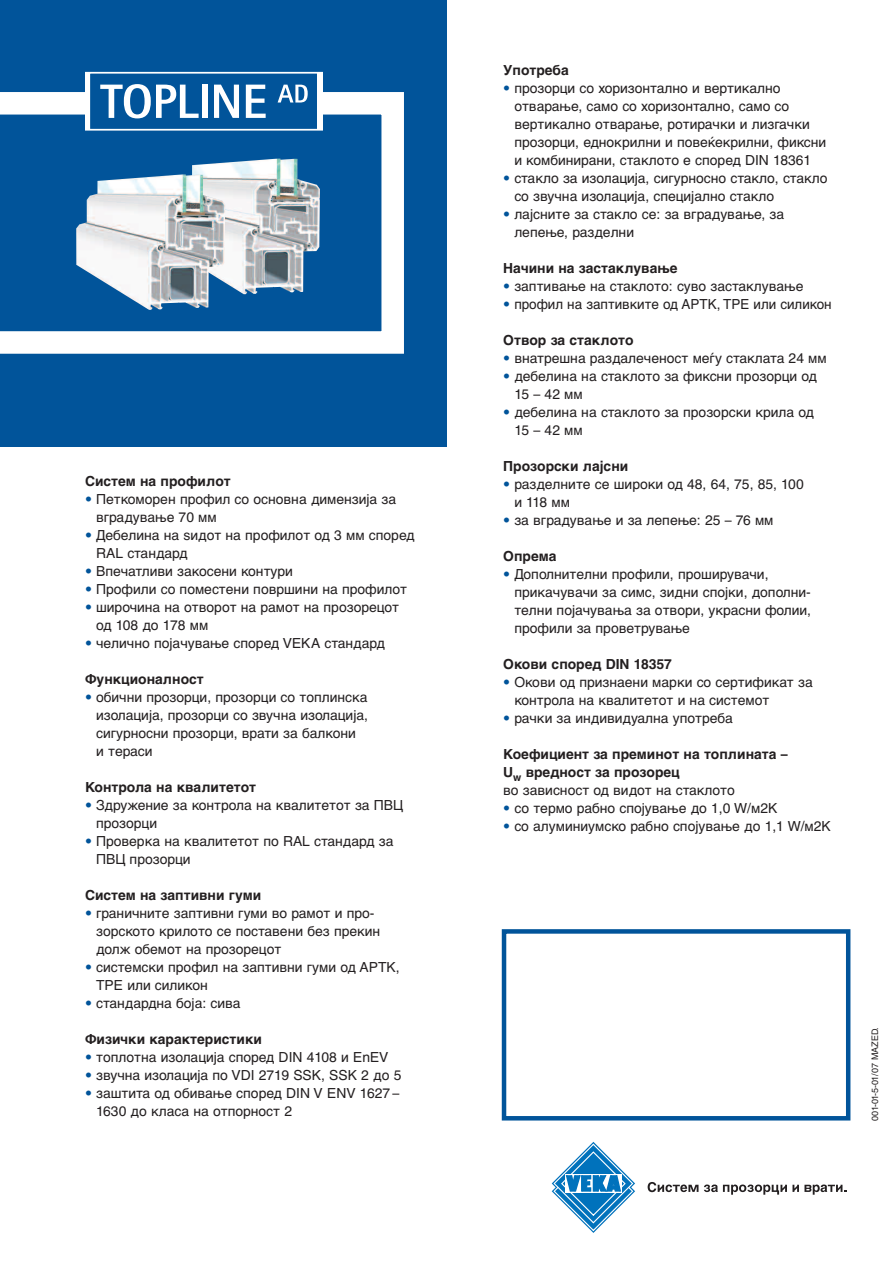
<style>
.page{position:relative;width:893px;height:1263px;background:#fff}
.page>*{position:absolute;margin:0;border:0;box-sizing:border-box;transform-origin:0 0}
.t1{font:13.8px/18px "Helvetica Cyr Upright";color:#231f20}
.t2{font:700 13.8px/18px "Helvetica Cyr";color:#231f20}
.t3{font:9px "Helvetica Cyr Upright";color:#231f20}
.s1{color:#01549a}
</style>
<div class="page">
<div style="left:0;top:0;width:446px;height:446px;background:#01549a"></div>
<svg style="left:552px;top:1142px;width:294px;height:91px"></svg>
<div style="left:502px;top:929px;width:348px;height:191px;border:4px solid #01549a"></div>
<svg style="left:0;top:92px;width:404px;height:262px"></svg>
<div style="left:87px;top:73px;width:233px;height:57px;background:#01549a"></div>
<div style="left:85px;top:71px;width:237px;height:60px;border:3px solid #fff"></div>
<svg style="left:100px;top:84px;width:99px;height:34px"></svg>
<div style="left:202px;top:85px;width:5px;height:33px;background:#fff"></div>
<svg style="left:214px;top:85px;width:25px;height:33px"></svg>
<svg style="left:246px;top:85px;width:20px;height:33px"></svg>
<svg style="left:278px;top:85px;width:30px;height:18px"></svg>
<img style="left:171px;top:159px;width:149px;height:135px">
<img style="left:76px;top:174px;width:149px;height:136px">
<p class="t2" style="left:85px;top:474px;width:147px">Систем на профилот</p>
<p class="t1" style="left:96px;top:492px;width:302px;text-indent:-11px"><span class="s1">•</span> Петкоморен профил со основна димензија за вградување 70 мм</p>
<p class="t1" style="left:96px;top:528px;width:320px;text-indent:-11px"><span class="s1">•</span> Дебелина на ѕидот на профилот од 3 мм според<br>RAL стандард</p>
<p class="t1" style="left:85px;top:564px;width:209px"><span class="s1">•</span> Впечатливи закосени контури</p>
<p class="t1" style="left:85px;top:582px;width:323px"><span class="s1">•</span> Профили со поместени површини на профилот</p>
<p class="t1" style="left:96px;top:600px;width:305px;text-indent:-11px"><span class="s1">•</span> широчина на отворот на рамот на прозорецот од 108 до 178 мм</p>
<p class="t1" style="left:85px;top:636px;width:301px"><span class="s1">•</span> челично појачување според VEKA стандард</p>
<p class="t2" style="left:85px;top:672px;width:120px">Функционалност</p>
<p class="t1" style="left:96px;top:690px;width:273px;text-indent:-11px"><span class="s1">•</span> oбични прозорци, прозорци со топлинска изолација, прозорци со звучна изолација, сигурносни прозорци, врати за балкони<br>и тераси</p>
<p class="t2" style="left:85px;top:780px;width:173px">Контрола на квалитетот</p>
<p class="t1" style="left:96px;top:798px;width:309px;text-indent:-11px"><span class="s1">•</span> Здружение за контрола на квалитетот за ПВЦ прозорци</p>
<p class="t1" style="left:96px;top:834px;width:299px;text-indent:-11px"><span class="s1">•</span> Проверка на квалитетот по RAL стандард за<br>ПВЦ прозорци</p>
<p class="t2" style="left:85px;top:888px;width:178px">Систем на заптивни гуми</p>
<p class="t1" style="left:96px;top:906px;width:286px;text-indent:-11px"><span class="s1">•</span> граничните заптивни гуми во рамот и про&shy;зорското крилото се поставени без прекин долж обемот на прозорецот</p>
<p class="t1" style="left:96px;top:960px;width:305px;text-indent:-11px"><span class="s1">•</span> системски профил на заптивни гуми од APTK,<br>TPE или силикон</p>
<p class="t1" style="left:85px;top:996px;width:157px"><span class="s1">•</span> стандардна боја: сива</p>
<p class="t2" style="left:85px;top:1032px;width:178px">Физички карактеристики</p>
<p class="t1" style="left:85px;top:1050px;width:305px"><span class="s1">•</span> топлотна изолација според DIN 4108 и EnEV</p>
<p class="t1" style="left:85px;top:1068px;width:318px"><span class="s1">•</span> звучна изолација по VDI 2719 SSK, SSK 2 до 5</p>
<p class="t1" style="left:96px;top:1086px;width:305px;text-indent:-11px"><span class="s1">•</span> заштита од обивање според DIN V ENV 1627 –<br>1630 до класа на отпорност 2</p>
<p class="t2" style="left:503px;top:63px;width:67px">Употреба</p>
<p class="t1" style="left:514px;top:81px;width:313px;text-indent:-11px"><span class="s1">•</span> прозорци со хоризонтално и вертикално отварање, само со хоризонтално, само со вертикално отварање, ротирачки и лизгачки прозорци, еднокрилни и повеќекрилни, фиксни и комбинирани, стаклото е според DIN 18361</p>
<p class="t1" style="left:514px;top:171px;width:315px;text-indent:-11px"><span class="s1">•</span> стакло за изолација, сигурносно стакло, стакло со звучна изолација, специјално стакло</p>
<p class="t1" style="left:514px;top:207px;width:271px;text-indent:-11px"><span class="s1">•</span> лајсните за стакло се: за вградување, за лепење, разделни</p>
<p class="t2" style="left:503px;top:261px;width:176px">Начини на застаклување</p>
<p class="t1" style="left:503px;top:279px;width:302px"><span class="s1">•</span> заптивање на стаклото: суво застаклување</p>
<p class="t1" style="left:503px;top:297px;width:330px"><span class="s1">•</span> профил на заптивките од APTK, TPE или силикон</p>
<p class="t2" style="left:503px;top:333px;width:132px">Отвор за стаклото</p>
<p class="t1" style="left:503px;top:351px;width:325px"><span class="s1">•</span> внатрешна раздалеченост меѓу стаклата 24 мм</p>
<p class="t1" style="left:514px;top:369px;width:304px;text-indent:-11px"><span class="s1">•</span> дебелина на стаклото за фиксни прозорци од<br>15 – 42 мм</p>
<p class="t1" style="left:514px;top:405px;width:301px;text-indent:-11px"><span class="s1">•</span> дебелина на стаклото за прозорски крила од<br>15 – 42 мм</p>
<p class="t2" style="left:503px;top:459px;width:127px">Прозорски лајсни</p>
<p class="t1" style="left:514px;top:477px;width:291px;text-indent:-11px"><span class="s1">•</span> разделните се широки од 48, 64, 75, 85, 100 и 118 мм</p>
<p class="t1" style="left:503px;top:513px;width:272px"><span class="s1">•</span> за вградување и за лепење: 25 – 76 мм</p>
<p class="t2" style="left:503px;top:549px;width:55px">Опрема</p>
<p class="t1" style="left:514px;top:567px;width:298px;text-indent:-11px"><span class="s1">•</span> Дополнителни профили, проширувачи, прикачувачи за симс, зидни спојки, дополни&shy;телни појачувања за отвори, украсни фолии, профили за проветрување</p>
<p class="t2" style="left:503px;top:657px;width:170px">Окови според DIN 18357</p>
<p class="t1" style="left:514px;top:675px;width:300px;text-indent:-11px"><span class="s1">•</span> Окови од признаени марки со сертификат за контрола на квалитетот и на системот</p>
<p class="t1" style="left:503px;top:711px;width:231px"><span class="s1">•</span> рачки за индивидуална употреба</p>
<p class="t2" style="left:503px;top:747px;width:286px">Коефициент за преминот на топлината –<br>U<sub>w</sub> вредност за прозорец</p>
<p class="t1" style="left:503px;top:783px;width:233px">во зависност од видот на стаклото</p>
<p class="t1" style="left:503px;top:801px;width:275px"><span class="s1">•</span> со термо рабно спојување до 1,0 W/м2К</p>
<p class="t1" style="left:503px;top:819px;width:329px"><span class="s1">•</span> со алуминиумско рабно спојување до 1,1 W/м2К</p>
<p class="t3" style="left:872px;top:1120px;width:95px;rotate:-90deg">001-01-5-01/07 MAZED.</p>
</div>
